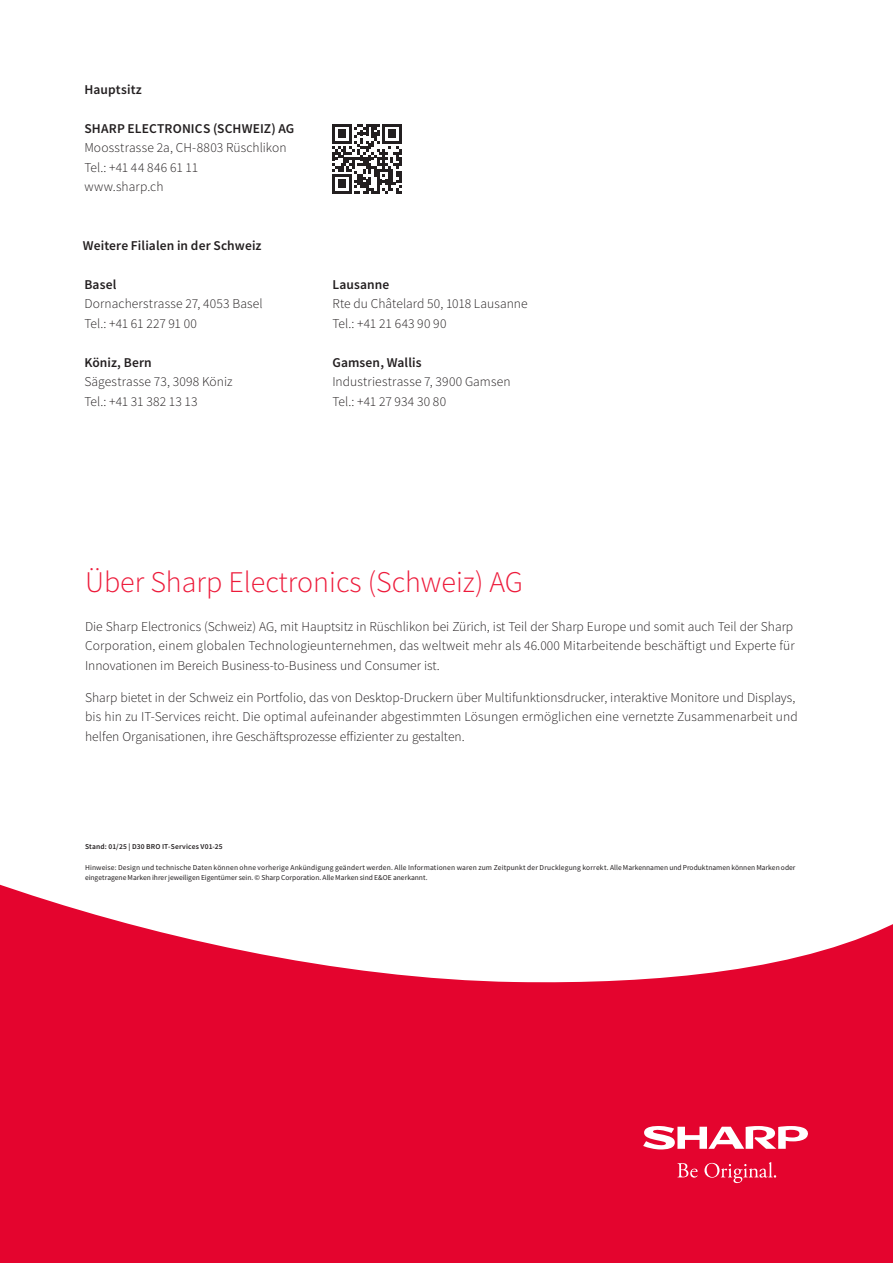
<style>
.page{position:relative;width:893px;height:1263px;background:#fff}
.page>*{position:absolute;margin:0;border:0;box-sizing:border-box;transform-origin:0 0}
.t1{font:300 30px "Source Sans Pro";color:#ed1a3a}
.Sternchentext{font:300 13.5px/19.5px "Source Sans Pro";color:#231f20}
.t2{font:600 13.5px "Source Sans Pro";letter-spacing:.01em;color:#231f20}
.Sternchentext-2{font:7.5px/10.5px "Source Sans Pro";letter-spacing:.01em;color:#231f20}
.Sternchentext-3{font:600 7.5px "Source Sans Pro";letter-spacing:.025em;color:#231f20}
.s1{font-weight:600}
</style>
<div class="page">
<svg style="left:0;top:884px;width:893px;height:379px;fill:#e4042e"></svg>
<svg style="left:677px;top:1163px;width:21px;height:14px"></svg>
<svg style="left:704px;top:1162px;width:72px;height:21px;background:#e83052"></svg>
<svg style="left:643px;top:1126px;width:166px;height:23px"></svg>
<svg style="left:332px;top:124px;width:70px;height:70px"></svg>
<p class="t2" style="left:84px;top:81px;width:59px">Hauptsitz</p>
<p class="Sternchentext" style="left:84px;top:119px;width:212px"><span class="s1">SHARP ELECTRONICS (SCHWEIZ) AG<br></span>Moosstrasse 2a, CH-8803 Rüschlikon</p>
<p class="Sternchentext" style="left:84px;top:158px;width:116px">Tel.: +41 44 846 61 11</p>
<p class="Sternchentext" style="left:84px;top:177px;width:81px">www.sharp.ch</p>
<p class="t2" style="left:83px;top:237px;width:180px">Weitere Filialen in der Schweiz</p>
<p class="t2" style="left:84px;top:276px;width:34px">Basel</p>
<p class="Sternchentext" style="left:84px;top:294px;width:180px">Dornacherstrasse 27, 4053 Basel<br>Tel.: +41 61 227 91 00</p>
<p class="t2" style="left:84px;top:354px;width:69px">Köniz, Bern</p>
<p class="Sternchentext" style="left:84px;top:372px;width:150px">Sägestrasse 73, 3098 Köniz</p>
<p class="Sternchentext" style="left:84px;top:392px;width:115px">Tel.: +41 31 382 13 13</p>
<p class="t2" style="left:332px;top:276px;width:59px">Lausanne</p>
<p class="Sternchentext" style="left:332px;top:294px;width:197px">Rte du Châtelard 50, 1018 Lausanne<br>Tel.: +41 21 643 90 90</p>
<p class="t2" style="left:332px;top:354px;width:91px">Gamsen, Wallis</p>
<p class="Sternchentext" style="left:332px;top:372px;width:180px">Industriestrasse 7, 3900 Gamsen<br>Tel.: +41 27 934 30 80</p>
<p class="t1" style="left:85px;top:564px;width:439px">Über Sharp Electronics (Schweiz) AG</p>
<p class="Sternchentext" style="left:85px;top:616px;width:711px;text-align:justify">Die Sharp Electronics (Schweiz) AG, mit Hauptsitz in Rüschlikon bei Zürich, ist Teil der Sharp Europe und somit auch Teil der Sharp Corporation, einem globalen Technologieunternehmen, das weltweit mehr als 46.000 Mitarbeitende beschäftigt und Experte für Innovationen im Bereich Business-to-Business und Consumer ist.</p>
<p class="Sternchentext" style="left:85px;top:688px;width:714px">Sharp bietet in der Schweiz ein Portfolio, das von Desktop-Druckern über Multifunktionsdrucker, interaktive Monitore und Displays, bis hin zu IT-Services reicht. Die optimal aufeinander abgestimmten Lösungen ermöglichen eine vernetzte Zusammenarbeit und helfen Organisationen, ihre Geschäftsprozesse effizienter zu gestalten.</p>
<p class="Sternchentext-3" style="left:85px;top:841px;width:139px">Stand: 01/25 | D30 BRO IT-Services V01-25</p>
<p class="Sternchentext-2" style="left:85px;top:862px;width:712px">Hinweise: Design und technische Daten können ohne vorherige Ankündigung geändert werden. Alle Informationen waren zum Zeitpunkt der Drucklegung korrekt. Alle Markennamen und Produktnamen können Marken oder eingetragene Marken ihrer jeweiligen Eigentümer sein. © Sharp Corporation. Alle Marken sind E&amp;OE anerkannt.</p>
</div>
